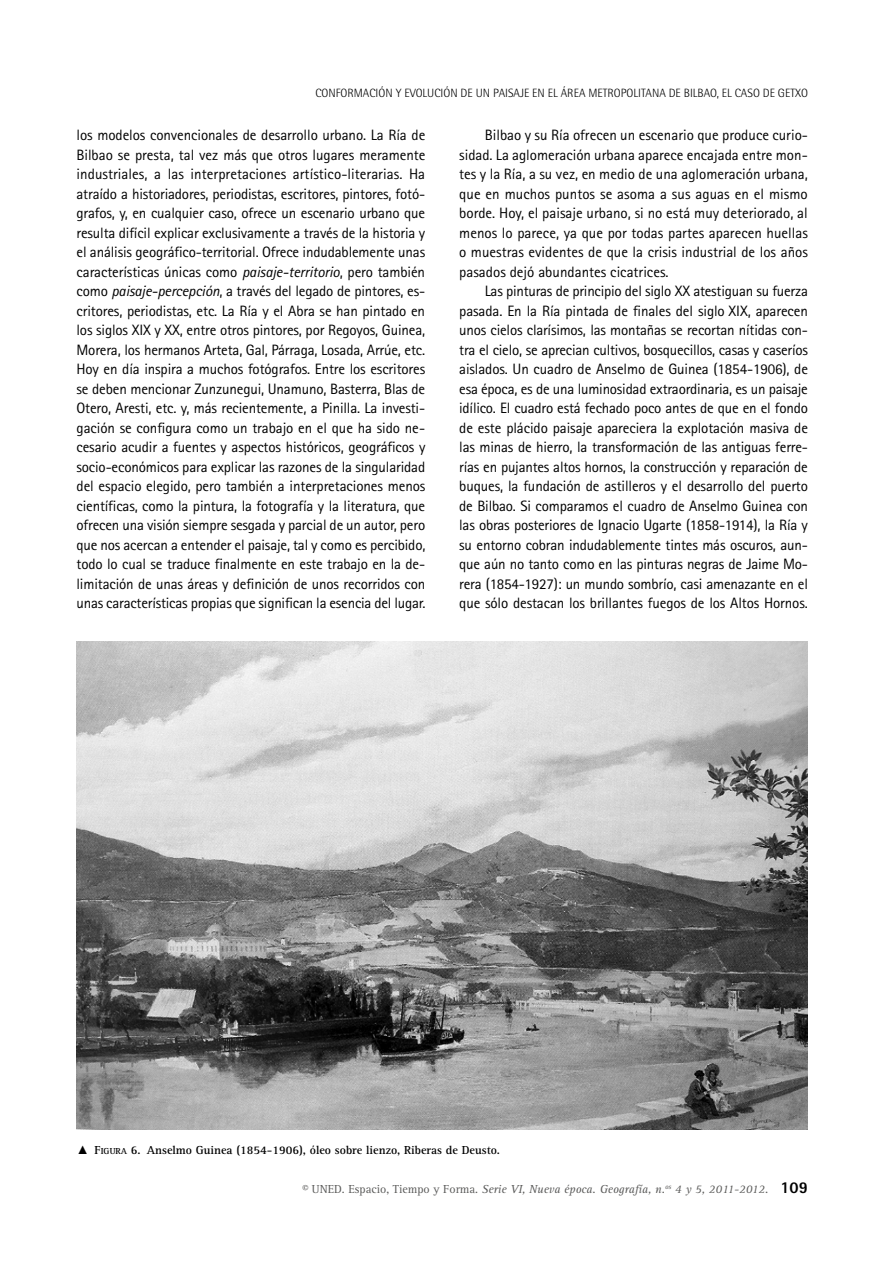
<style>
.page{position:relative;width:893px;height:1263px;background:#fff}
.page>*{position:absolute;margin:0;border:0;box-sizing:border-box;transform-origin:0 0}
.PARRAFO{font:15px/19.5px "Rotis Sans Serif Std";letter-spacing:-.01em;color:#000;text-align:justify}
.t1{font:italic 12px "Rotis Serif Std";color:#5b5b5a}
.t2{font:300 12px "Rotis Semi Sans Std";color:#000}
.PIE_FOTO{font:700 12px "Rotis Serif Std";color:#000}
.s1{font-style:italic}
.s2{font-family:"Times New Roman";font-weight:400}
.s3{font-style:inherit}
.s4{font-size:9px}
.s5{font-style:normal}
.s6{font-family:"Rotis Sans Serif Std";font-weight:800;font-style:normal;font-size:16.5px;color:#000}
</style>
<div class="page">
<img style="left:77px;top:641px;width:731px;height:488px">
<p class="t2" style="left:315px;top:86px;width:494px">CONFORMACIÓN Y EVOLUCIÓN DE UN PAISAJE EN EL ÁREA METROPOLITANA DE BILBAO, EL CASO DE GETXO</p>
<p class="PARRAFO" style="left:77px;top:125px;width:351px">los modelos convencionales de desarrollo urbano. La Ría de Bilbao se presta, tal vez más que otros lugares meramente industriales, a las interpretaciones artístico-literarias. Ha atraído a historiadores, periodistas, escritores, pintores, fotó&shy;grafos, y, en cualquier caso, ofrece un escenario urbano que resulta difícil explicar exclusivamente a través de la historia y el análisis geográfico-territorial. Ofrece indudablemente unas características únicas como <span class="s1">paisaje-territorio</span>, pero también como <span class="s1">paisaje-percepción</span>, a través del legado de pintores, es&shy;critores, periodistas, etc. La Ría y el Abra se han pintado en los siglos XIX y XX, entre otros pintores, por Regoyos, Guinea, Morera, los hermanos Arteta, Gal, Párraga, Losada, Arrúe, etc.<br>Hoy en día inspira a muchos fotógrafos. Entre los escritores se deben mencionar Zunzunegui, Unamuno, Basterra, Blas de Otero, Aresti, etc. y, más recientemente, a Pinilla. La investi&shy;gación se configura como un trabajo en el que ha sido ne&shy;cesario acudir a fuentes y aspectos históricos, geográficos y socio-económicos para explicar las razones de la singularidad del espacio elegido, pero también a interpretaciones menos científicas, como la pintura, la fotografía y la literatura, que ofrecen una visión siempre sesgada y parcial de un autor, pero que nos acercan a entender el paisaje, tal y como es percibido, todo lo cual se traduce finalmente en este trabajo en la de&shy;limitación de unas áreas y definición de unos recorridos con unas características propias que significan la esencia del lugar.</p>
<p class="PARRAFO" style="left:459px;top:125px;width:350px;text-indent:26px">Bilbao y su Ría ofrecen un escenario que produce curio&shy;sidad. La aglomeración urbana aparece encajada entre mon&shy;tes y la Ría, a su vez, en medio de una aglomeración urbana, que en muchos puntos se asoma a sus aguas en el mismo borde. Hoy, el paisaje urbano, si no está muy deteriorado, al menos lo parece, ya que por todas partes aparecen huellas o muestras evidentes de que la crisis industrial de los años pasados dejó abundantes cicatrices.</p>
<p class="PARRAFO" style="left:459px;top:281px;width:350px;text-indent:26px">Las pinturas de principio del siglo XX atestiguan su fuerza pasada. En la Ría pintada de finales del siglo XIX, aparecen unos cielos clarísimos, las montañas se recortan nítidas con&shy;tra el cielo, se aprecian cultivos, bosquecillos, casas y caseríos aislados. Un cuadro de Anselmo de Guinea (1854-1906), de esa época, es de una luminosidad extraordinaria, es un paisaje idílico. El cuadro está fechado poco antes de que en el fondo de este plácido paisaje apareciera la explotación masiva de las minas de hierro, la transformación de las antiguas ferre&shy;rías en pujantes altos hornos, la construcción y reparación de buques, la fundación de astilleros y el desarrollo del puerto de Bilbao. Si comparamos el cuadro de Anselmo Guinea con las obras posteriores de Ignacio Ugarte (1858-1914), la Ría y su entorno cobran indudablemente tintes más oscuros, aun&shy;que aún no tanto como en las pinturas negras de Jaime Mo&shy;rera (1854-1927): un mundo sombrío, casi amenazante en el que sólo destacan los brillantes fuegos de los Altos Hornos.</p>
<p class="PIE_FOTO" style="left:77px;top:1143px;width:425px"><span class="s2">▲</span> <span class="s3">F</span><span class="s4">IGURA</span> <span class="s3">6.</span> Anselmo Guinea (1854-1906), óleo sobre lienzo, Riberas de Deusto.</p>
<p class="t1" style="left:302px;top:1182px;width:507px"><span class="s5">© UNED. Espacio, Tiempo y Forma.</span> Serie VI, Nueva época. Geografía, n.<sup>os</sup> 4 y 5, 2011-2012. <span class="s6">109</span></p>
</div>
